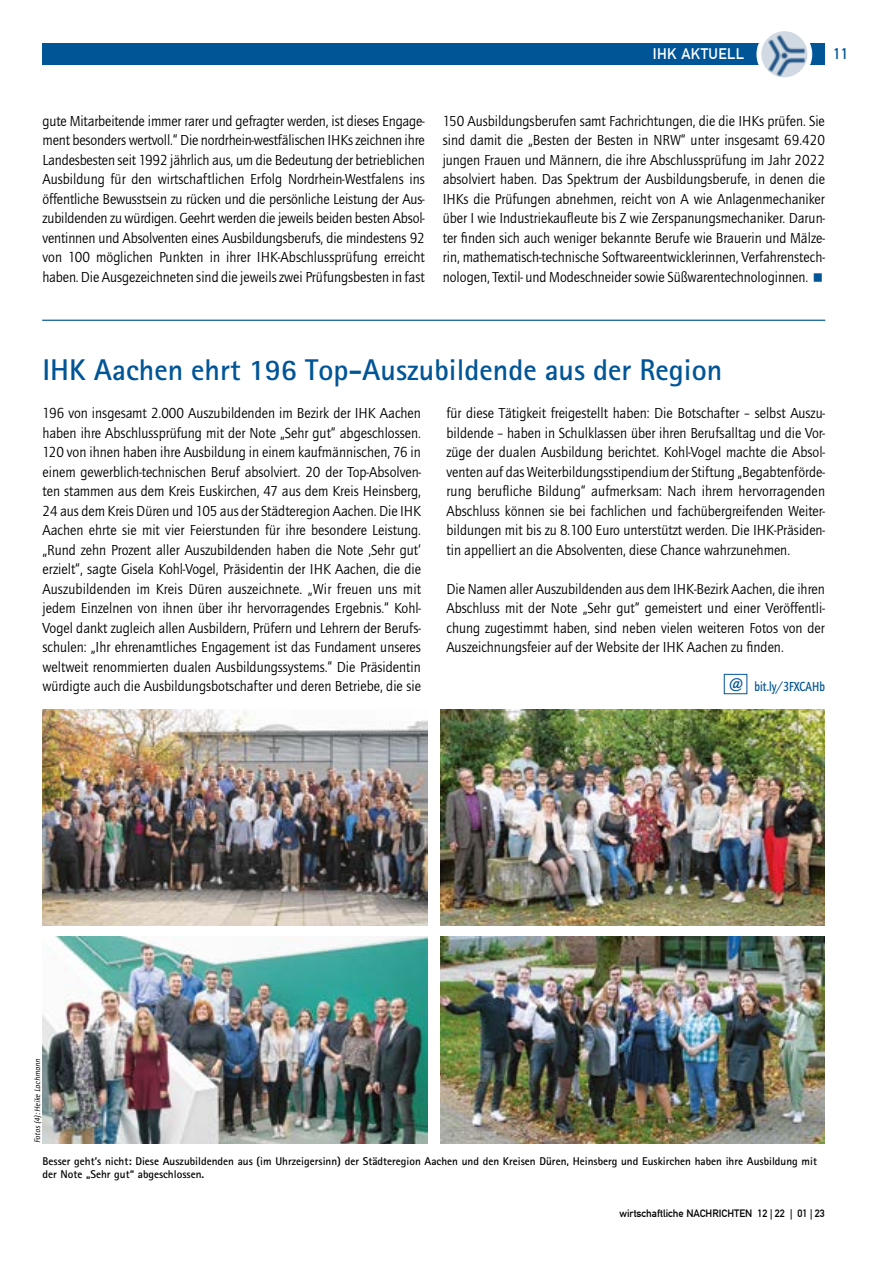
<style>
.page{position:relative;width:893px;height:1263px;background:#fff}
.page>*{position:absolute;margin:0;border:0;box-sizing:border-box;transform-origin:0 0}
.Headline_klein_links{font:700 30px "Rotis Sans Serif Std";color:#005597}
.Logo_Info{font:italic 500 19.5px "Quay Sans ITC Std";color:#005597}
.Grundtext_Inhalt{font:15px/19.5px "Quay Sans ITC Std";color:#000;text-align:justify;scale:.95 1}
.t1{font:15px "DIN1451 Com Mittelschrift";letter-spacing:.025em;color:#fff}
.t2{font:15px "DIN1451 Com Mittelschrift";color:#005597}
.Info_Internetadresse{font:500 13.5px "Quay Sans ITC Std";color:#005597;scale:.8 1}
.t3{font:700 11.25px/12.8px "Rotis Sans Serif Std";color:#000}
.t4{font:10.5px "DIN1451 Com Mittelschrift";color:#000}
.Fotoverweis{font:italic 8.25px "Rotis Sans Serif Std";color:#000}
</style>
<div class="page">
<div style="left:43px;top:43px;width:782px;height:22px;background:#005597"></div>
<div style="left:757px;top:27px;width:55px;height:55px;background:#fff;border-radius:50%"></div>
<div style="left:756px;top:26px;width:56px;height:56px;border:1px solid #fff;border-radius:50%"></div>
<img style="left:761px;top:31px;width:46px;height:46px;border-radius:23px">
<div style="left:724px;top:674px;width:23px;height:20px;border:1px solid #005597"></div>
<img style="left:43px;top:710px;width:384px;height:215px">
<img style="left:43px;top:937px;width:384px;height:206px">
<img style="left:440px;top:710px;width:385px;height:215px">
<img style="left:440px;top:937px;width:385px;height:206px">
<hr style="left:42px;top:320px;width:783px;height:1px;background:#005597">
<p class="t1" style="left:653px;top:45px;width:93px">IHK AKTUELL</p>
<p class="t2" style="left:833px;top:45px;width:16px">11</p>
<p class="Grundtext_Inhalt" style="left:43px;top:111px;width:404px">gute Mitarbeitende immer rarer und gefragter werden, ist dieses Engage&shy;ment besonders wertvoll.“ Die nordrhein-westfälischen IHKs zeichnen ihre Landesbesten seit 1992 jährlich aus, um die Bedeutung der betrieblichen Ausbildung für den wirtschaftlichen Erfolg Nordrhein-Westfalens ins öffentliche Bewusstsein zu rücken und die persönliche Leistung der Aus&shy;zubildenden zu würdigen. Geehrt werden die jeweils beiden besten Absol&shy;ventinnen und Absolventen eines Ausbildungsberufs, die mindestens 92 von 100 möglichen Punkten in ihrer IHK-Abschlussprüfung erreicht haben. Die Ausgezeichneten sind die jeweils zwei Prüfungsbesten in fast</p>
<p class="Grundtext_Inhalt" style="left:443px;top:111px;width:404px">150 Ausbildungsberufen samt Fachrichtungen, die die IHKs prüfen. Sie sind damit die „Besten der Besten in NRW“ unter insgesamt 69.420 jungen Frauen und Männern, die ihre Abschlussprüfung im Jahr 2022 absolviert haben. Das Spektrum der Ausbildungsberufe, in denen die IHKs die Prüfungen abnehmen, reicht von A wie Anlagenmechaniker über I wie Industriekaufleute bis Z wie Zerspanungsmechaniker. Darun&shy;ter finden sich auch weniger bekannte Berufe wie Brauerin und Mälze&shy;rin, mathematisch-technische Softwareentwicklerinnen, Verfahrenstech&shy;nologen, Textil- und Modeschneider sowie Süßwarentechnologinnen.</p>
<h1 class="Headline_klein_links" style="left:43px;top:351px;width:681px">IHK Aachen ehrt 196 Top-Auszubildende aus der Region</h1>
<p class="Grundtext_Inhalt" style="left:43px;top:404px;width:400px">196 von insgesamt 2.000 Auszubildenden im Bezirk der IHK Aachen haben ihre Abschlussprüfung mit der Note „Sehr gut“ abgeschlossen.<br>120 von ihnen haben ihre Ausbildung in einem kaufmännischen, 76 in einem gewerblich-technischen Beruf absolviert. 20 der Top-Absolven&shy;ten stammen aus dem Kreis Euskirchen, 47 aus dem Kreis Heinsberg, 24 aus dem Kreis Düren und 105 aus der Städteregion Aachen. Die IHK Aachen ehrte sie mit vier Feierstunden für ihre besondere Leistung. „Rund zehn Prozent aller Auszubildenden haben die Note ,Sehr gut‘ erzielt“, sagte Gisela Kohl-Vogel, Präsidentin der IHK Aachen, die die Auszubildenden im Kreis Düren auszeichnete. „Wir freuen uns mit jedem Einzelnen von ihnen über ihr hervorragendes Ergebnis.“ Kohl-Vogel dankt zugleich allen Ausbildern, Prüfern und Lehrern der Berufs&shy;schulen: „Ihr ehrenamtliches Engagement ist das Fundament unseres weltweit renommierten dualen Ausbildungssystems.“ Die Präsidentin würdigte auch die Ausbildungsbotschafter und deren Betriebe, die sie</p>
<p class="Grundtext_Inhalt" style="left:446px;top:404px;width:400px">für diese Tätigkeit freigestellt haben: Die Botschafter – selbst Auszu&shy;bildende – haben in Schulklassen über ihren Berufsalltag und die Vor&shy;züge der dualen Ausbildung berichtet. Kohl-Vogel machte die Absol&shy;venten auf das Weiterbildungsstipendium der Stiftung „Begabtenförde&shy;rung berufliche Bildung“ aufmerksam: Nach ihrem hervorragenden Abschluss können sie bei fachlichen und fachübergreifenden Weiter&shy;bildungen mit bis zu 8.100 Euro unterstützt werden. Die IHK-Präsiden&shy;tin appelliert an die Absolventen, diese Chance wahrzunehmen.</p>
<p class="Grundtext_Inhalt" style="left:446px;top:579px;width:400px">Die Namen aller Auszubildenden aus dem IHK-Bezirk Aachen, die ihren Abschluss mit der Note „Sehr gut“ gemeistert und einer Veröffentli&shy;chung zugestimmt haben, sind neben vielen weiteren Fotos von der Auszeichnungsfeier auf der Website der IHK Aachen zu finden.</p>
<p class="Logo_Info" style="left:729px;top:673px;width:15px">@</p>
<p class="Info_Internetadresse" style="left:755px;top:679px;width:89px">bit.ly/3FXCAHb</p>
<p class="Fotoverweis" style="left:32px;top:1143px;width:86px;rotate:-90deg">Fotos (4): Heike Lachmann</p>
<p class="t3" style="left:43px;top:1154px;width:776px">Besser geht’s nicht: Diese Auszubildenden aus (im Uhrzeigersinn) der Städteregion Aachen und den Kreisen Düren, Heinsberg und Euskirchen haben ihre Ausbildung mit der Note „Sehr gut“ abgeschlossen.</p>
<p class="t4" style="left:619px;top:1207px;width:207px">wirtschaftliche NACHRICHTEN 12 | 22 | 01 | 23</p>
</div>
